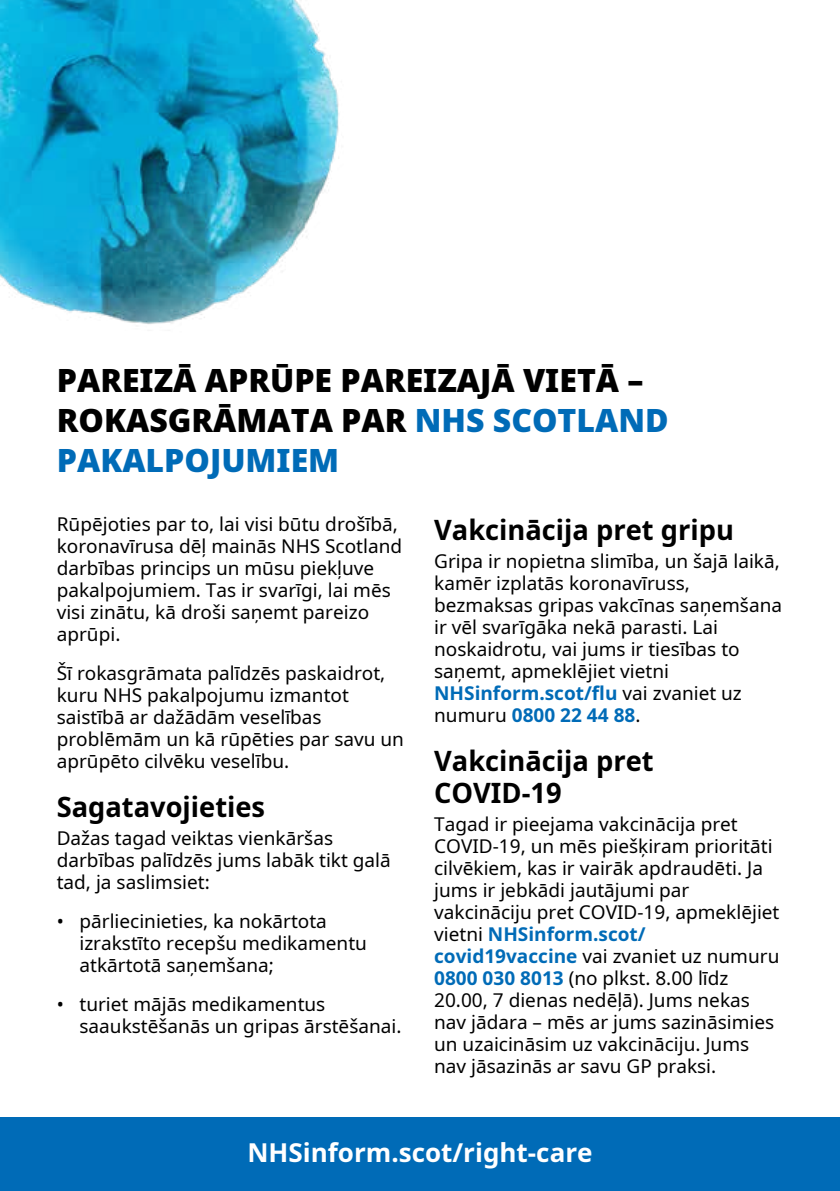
<style>
.page{position:relative;width:840px;height:1191px;background:#fff}
.page>*{position:absolute;margin:0;border:0;box-sizing:border-box;transform-origin:0 0}
.t1{font:900 32px/40px "Noto Sans";color:#000}
.t2{font:700 28px/32px "Noto Sans";color:#000}
.t3{font:700 26px "Noto Sans";color:#fff}
.t4{font:19px/22px "Noto Sans";color:#000}
.s1{color:#006bb7}
.s2{font-weight:700;color:#006bb7}
</style>
<div class="page">
<img style="left:0;top:0;width:339px;height:324px">
<div style="left:0;top:1117px;width:839px;height:74px;background:#006bb7"></div>
<h1 class="t1" style="left:57px;top:360px;width:613px">PAREIZĀ APRŪPE PAREIZAJĀ VIETĀ –<br>ROKASGRĀMATA PAR <span class="s1">NHS SCOTLAND<br>PAKALPOJUMIEM</span></h1>
<p class="t4" style="left:57px;top:513px;width:347px">Rūpējoties par to, lai visi būtu drošībā, koronavīrusa dēļ mainās NHS Scotland darbības princips un mūsu piekļuve pakalpojumiem. Tas ir svarīgi, lai mēs visi zinātu, kā droši saņemt pareizo aprūpi.</p>
<p class="t4" style="left:57px;top:662px;width:348px">Šī rokasgrāmata palīdzēs paskaidrot, kuru NHS pakalpojumu izmantot saistībā ar dažādām veselības problēmām un kā rūpēties par savu un aprūpēto cilvēku veselību.</p>
<h2 class="t2" style="left:57px;top:791px;width:210px">Sagatavojieties</h2>
<p class="t4" style="left:57px;top:827px;width:335px">Dažas tagad veiktas vienkāršas darbības palīdzēs jums labāk tikt galā tad, ja saslimsiet:</p>
<p class="t4" style="left:79px;top:910px;width:289px;text-indent:-23px">• pārliecinieties, ka nokārtota izrakstīto recepšu medikamentu atkārtotā saņemšana;</p>
<p class="t4" style="left:79px;top:993px;width:323px;text-indent:-23px">• turiet mājās medikamentus saaukstēšanās un gripas ārstēšanai.</p>
<h2 class="t2" style="left:434px;top:515px;width:301px">Vakcinācija pret gripu</h2>
<p class="t4" style="left:434px;top:550px;width:349px">Gripa ir nopietna slimība, un šajā laikā, kamēr izplatās koronavīruss, bezmaksas gripas vakcīnas saņemšana ir vēl svarīgāka nekā parasti. Lai noskaidrotu, vai jums ir tiesības to saņemt, apmeklējiet vietni <span class="s2">NHSinform.scot/flu</span> vai zvaniet uz numuru <span class="s2">0800 22 44 88</span>.</p>
<h2 class="t2" style="left:434px;top:745px;width:221px">Vakcinācija pret<br>COVID-19</h2>
<p class="t4" style="left:434px;top:813px;width:346px">Tagad ir pieejama vakcinācija pret COVID-19, un mēs piešķiram prioritāti cilvēkiem, kas ir vairāk apdraudēti. Ja jums ir jebkādi jautājumi par vakcināciju pret COVID-19, apmeklējiet vietni <span class="s2">NHSinform.scot/ covid19vaccine</span> vai zvaniet uz numuru <span class="s2">0800 030 8013</span> (no plkst. 8.00 līdz 20.00, 7 dienas nedēļā). Jums nekas nav jādara – mēs ar jums sazināsimies un uzaicināsim uz vakcināciju. Jums nav jāsazinās ar savu GP praksi.</p>
<h3 class="t3" style="left:247px;top:1134px;width:346px">NHSinform.scot/right-care</h3>
</div>
